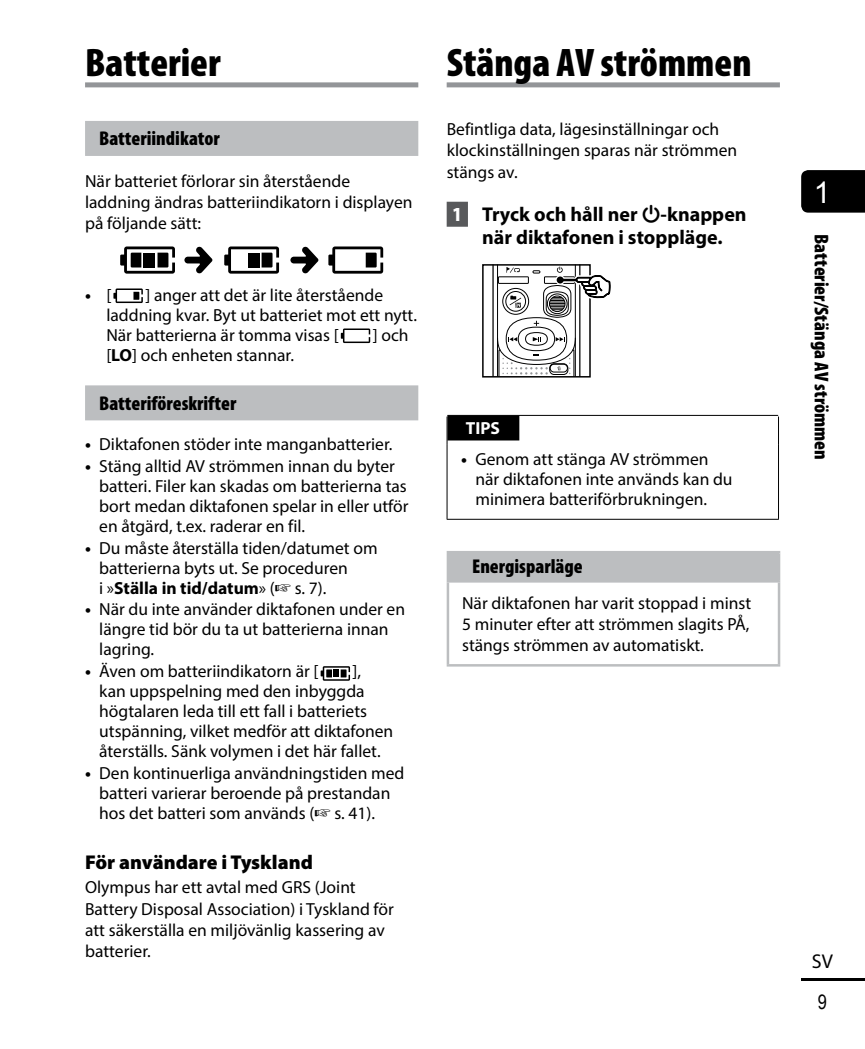
<style>
.page{position:relative;width:865px;height:1049px;background:#fff}
.page>*{position:absolute;margin:0;border:0;box-sizing:border-box;transform-origin:0 0}
.t1{font:900 condensed 40px "Myriad Pro";color:#000}
.t2{font:30px "Arial";color:#fff}
.t3{font:900 condensed 20px "Myriad Pro";color:#000}
.t4{font:700 20px/22.5px "Myriad Pro";color:#000;text-align:center}
.t5{font:900 20px "Myriad Pro";color:#000}
.t6{font:20px "Myriad Pro";color:#000}
.t7{font:20px "Arial Narrow";color:#000}
.t8{font:17.5px/20px "Myriad Pro";color:#000}
.t9{font:700 17.5px "Myriad Pro";color:#fff}
.t10{font:700 17.5px "Myriad Pro";color:#000}
.s1{font-weight:400}
.s2{font-weight:700}
.s3{font-weight:900;font-stretch:condensed;color:#fff}
.s4{font-family:"VR4";font-weight:400}
</style>
<div class="page">
<div style="left:801px;top:170px;width:64px;height:43px;background:#000"></div>
<hr style="left:801px;top:978px;width:64px;height:3px;background:#000">
<div style="left:85px;top:82px;width:333px;height:5px;background:#939598"></div>
<div style="left:446px;top:202px;width:22px;height:25px;background:#58595b"></div>
<div style="left:498px;top:276px;width:31px;height:8px;border:1px solid #000"></div>
<hr style="left:492px;top:265px;width:1px;height:111px;background:#000">
<hr style="left:579px;top:265px;width:1px;height:111px;background:#000">
<hr style="left:497px;top:265px;width:1px;height:111px;background:#000">
<hr style="left:575px;top:265px;width:1px;height:111px;background:#000">
<div style="left:505px;top:291px;width:21px;height:21px;border:1px solid #000;border-radius:50%"></div>
<div style="left:502px;top:288px;width:27px;height:27px;border:1px solid #000;border-radius:50%"></div>
<div style="left:518px;top:327px;width:37px;height:24px;border:1px solid #000;border-radius:50%"></div>
<div style="left:525px;top:332px;width:23px;height:14px;border:1px solid #000;border-radius:50%"></div>
<svg style="left:509px;top:296px;width:12px;height:12px"></svg>
<svg style="left:498px;top:337px;width:78px;height:37px"></svg>
<div style="left:482px;top:264px;width:108px;height:113px;border:2px solid #000"></div>
<svg style="left:506px;top:267px;width:13px;height:6px"></svg>
<svg style="left:532px;top:264px;width:79px;height:62px"></svg>
<svg style="left:446px;top:416px;width:1px;height:29px"></svg>
<svg style="left:778px;top:416px;width:1px;height:29px"></svg>
<hr style="left:446px;top:445px;width:1px;height:74px;background:#000">
<hr style="left:778px;top:445px;width:1px;height:74px;background:#000">
<hr style="left:446px;top:519px;width:333px;height:1px;background:#000">
<hr style="left:447px;top:415px;width:331px;height:1px;background:#000">
<div style="left:447px;top:415px;width:72px;height:25px;background:#000"></div>
<div style="left:448px;top:552px;width:331px;height:29px;background:#bcbec0"></div>
<hr style="left:446px;top:583px;width:3px;height:81px;background:#bcbec0">
<hr style="left:777px;top:583px;width:3px;height:81px;background:#bcbec0">
<hr style="left:446px;top:664px;width:334px;height:2px;background:#bcbec0">
<hr style="left:446px;top:551px;width:334px;height:2px;background:#bcbec0">
<hr style="left:446px;top:553px;width:3px;height:27px;background:#bcbec0">
<hr style="left:777px;top:553px;width:3px;height:27px;background:#bcbec0">
<hr style="left:446px;top:580px;width:334px;height:3px;background:#bcbec0">
<div style="left:446px;top:82px;width:334px;height:5px;background:#939598"></div>
<div style="left:85px;top:121px;width:333px;height:35px;background:#bcbec0"></div>
<div style="left:85px;top:385px;width:333px;height:35px;background:#bcbec0"></div>
<svg style="left:184px;top:246px;width:28px;height:28px"></svg>
<svg style="left:328px;top:246px;width:55px;height:28px"></svg>
<svg style="left:224px;top:246px;width:55px;height:28px"></svg>
<svg style="left:120px;top:246px;width:55px;height:28px"></svg>
<svg style="left:290px;top:246px;width:28px;height:28px"></svg>
<svg style="left:113px;top:288px;width:30px;height:15px"></svg>
<svg style="left:341px;top:328px;width:29px;height:15px"></svg>
<svg style="left:320px;top:666px;width:30px;height:15px"></svg>
<h1 class="t1" style="left:85px;top:37px;width:137px">Batterier</h1>
<p class="t3" style="left:99px;top:126px;width:122px">Batteriindikator</p>
<p class="t8" style="left:85px;top:170px;width:329px;line-height:21.2px">När batteriet förlorar sin återstående laddning ändras batteriindikatorn i displayen på följande sätt:</p>
<p class="t8" style="left:106px;top:285px;width:312px;text-indent:39px">] anger att det är lite återstående laddning kvar. Byt ut batteriet mot ett nytt.<br>När batterierna är tomma visas [</p>
<p class="t10" style="left:85px;top:283px;width:28px">• <span class="s1">[</span></p>
<p class="t8" style="left:373px;top:325px;width:37px">] och</p>
<p class="t8" style="left:106px;top:345px;width:189px">[<span class="s2">LO</span>] och enheten stannar.</p>
<p class="t3" style="left:99px;top:390px;width:139px">Batteriföreskrifter</p>
<p class="t8" style="left:85px;top:434px;width:309px"><span class="s2">•</span> Diktafonen stöder inte manganbatterier.</p>
<p class="t8" style="left:99px;top:456px;width:311px;text-indent:-14px"><span class="s2">•</span> Stäng alltid AV strömmen innan du byter batteri. Filer kan skadas om batterierna tas bort medan diktafonen spelar in eller utför en åtgärd, t.ex. raderar en fil.</p>
<p class="t8" style="left:99px;top:537px;width:280px;text-indent:-14px"><span class="s2">•</span> Du måste återställa tiden/datumet om batterierna byts ut. Se proceduren<br>i »<span class="s2">Ställa in tid/datum</span>» (☞ s. 7).</p>
<p class="t8" style="left:99px;top:599px;width:307px;text-indent:-14px"><span class="s2">•</span> När du inte använder diktafonen under en längre tid bör du ta ut batterierna innan lagring.</p>
<p class="t8" style="left:85px;top:661px;width:235px"><span class="s2">•</span> Även om batteriindikatorn är [</p>
<p class="t8" style="left:99px;top:661px;width:295px;text-indent:253px">],<br>kan uppspelning med den inbyggda högtalaren leda till ett fall i batteriets utspänning, vilket medför att diktafonen återställs. Sänk volymen i det här fallet.</p>
<p class="t8" style="left:99px;top:763px;width:307px;text-indent:-14px"><span class="s2">•</span> Den kontinuerliga användningstiden med batteri varierar beroende på prestandan hos det batteri som används (☞ s. 41).</p>
<p class="t5" style="left:85px;top:848px;width:229px">För användare i Tyskland</p>
<p class="t8" style="left:85px;top:877px;width:310px;line-height:21.2px">Olympus har ett avtal med GRS (Joint Battery Disposal Association) i Tyskland för att säkerställa en miljövänlig kassering av batterier.</p>
<h1 class="t1" style="left:446px;top:37px;width:306px">Stänga AV strömmen</h1>
<p class="t8" style="left:446px;top:118px;width:292px;line-height:21.2px">Befintliga data, lägesinställningar och klockinställningen sparas när strömmen stängs av.</p>
<p class="t4" style="left:453px;top:203px;width:295px"><span class="s3">1</span> Tryck och håll ner <span class="s4">o</span>-knappen när diktafonen i stoppläge.</p>
<p class="t9" style="left:466px;top:417px;width:36px">TIPS</p>
<p class="t8" style="left:475px;top:449px;width:259px;text-indent:-14px"><span class="s2">•</span> Genom att stänga AV strömmen när diktafonen inte används kan du minimera batteriförbrukningen.</p>
<p class="t3" style="left:472px;top:553px;width:112px">Energisparläge</p>
<p class="t8" style="left:462px;top:592px;width:291px;line-height:21.2px;text-align:justify">När diktafonen har varit stoppad i minst 5 minuter efter att strömmen slagits PÅ, stängs strömmen av automatiskt.</p>
<h2 class="t2" style="left:814px;top:173px;width:18px">1</h2>
<p class="t3" style="left:834px;top:234px;width:227px;rotate:90deg">Batterier/Stänga AV strömmen</p>
<p class="t6" style="left:812px;top:948px;width:23px">SV</p>
<p class="t7" style="left:817px;top:988px;width:11px">9</p>
</div>
